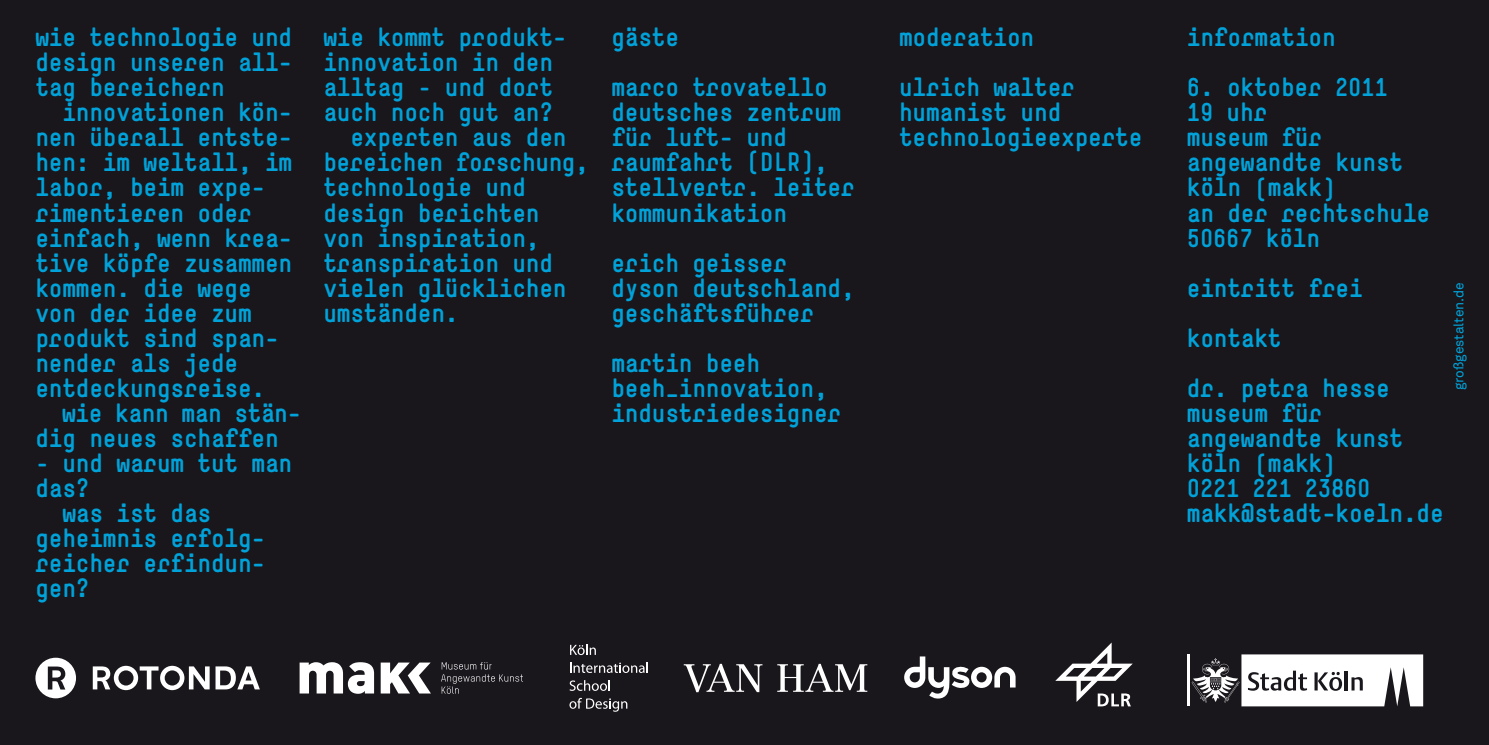
<style>
.page{position:relative;width:1489px;height:745px;background:#fff}
.page>*{position:absolute;margin:0;border:0;box-sizing:border-box;transform-origin:0 0}
.t1{font:700 25px/25px "Simple";letter-spacing:-.01em;color:#00a2d9}
.t2{font:700 24.25px "Simple";letter-spacing:-.01em;color:#00a2d9}
.t3{font:13.75px "Akkurat";color:#00a2d9}
.s1{font-size:24.25px}
.s2{font-size:25px}
</style>
<div class="page">
<div style="left:0;top:0;width:1488px;height:744px;background:#1a171c"></div>
<hr style="left:1186px;top:654px;width:3px;height:52px;background:#fff">
<svg style="left:1191px;top:654px;width:231px;height:52px"></svg>
<svg style="left:93px;top:665px;width:167px;height:24px"></svg>
<svg style="left:35px;top:657px;width:41px;height:41px"></svg>
<svg style="left:777px;top:663px;width:90px;height:28px"></svg>
<svg style="left:683px;top:663px;width:79px;height:28px"></svg>
<svg style="left:570px;top:644px;width:26px;height:10px"></svg>
<svg style="left:570px;top:661px;width:78px;height:11px"></svg>
<svg style="left:569px;top:679px;width:41px;height:11px"></svg>
<svg style="left:571px;top:697px;width:56px;height:14px"></svg>
<svg style="left:299px;top:661px;width:132px;height:32px"></svg>
<svg style="left:441px;top:661px;width:82px;height:32px;background:#2d2a2e"></svg>
<svg style="left:904px;top:656px;width:111px;height:43px"></svg>
<svg style="left:1055px;top:642px;width:77px;height:64px"></svg>
<p class="t1" style="left:35px;top:24px;width:258px;text-align:justify">wie technologie und design unseren all&shy;tag bereichern</p>
<p class="t1" style="left:35px;top:99px;width:258px;text-indent:27px">innovationen kön&shy;nen überall entste&shy;hen: im weltall, im labor, beim expe&shy;rimentieren oder einfach, wenn krea&shy;tive köpfe zusammen kommen. die wege von der idee zum produkt sind span&shy;nender als jede entdeckungsreise.</p>
<p class="t1" style="left:35px;top:399px;width:262px;text-indent:27px">wie kann man stän&shy;dig neues schaffen</p>
<p class="t1" style="left:35px;top:449px;width:258px">– und warum tut man</p>
<p class="t1" style="left:35px;top:474px;width:56px">das?</p>
<p class="t1" style="left:62px;top:499px;width:150px">was ist das</p>
<p class="t1" style="left:35px;top:524px;width:231px">geheimnis erfolg-</p>
<p class="t1" style="left:35px;top:549px;width:231px">reicher erfindun-</p>
<p class="t1" style="left:35px;top:574px;width:56px">gen?</p>
<p class="t1" style="left:323px;top:24px;width:245px">wie kommt produkt-</p>
<p class="t1" style="left:323px;top:49px;width:231px">innovation in den</p>
<p class="t1" style="left:323px;top:74px;width:231px">alltag – und dort</p>
<p class="t1" style="left:323px;top:99px;width:231px">auch noch gut an?</p>
<p class="t1" style="left:350px;top:124px;width:218px">experten aus den</p>
<p class="t1" style="left:323px;top:149px;width:267px">bereichen forschung,</p>
<p class="t1" style="left:323px;top:174px;width:204px">technologie und</p>
<p class="t1" style="left:323px;top:199px;width:218px">design berichten</p>
<p class="t1" style="left:323px;top:224px;width:218px">von inspiration,</p>
<p class="t1" style="left:323px;top:249px;width:231px">transpiration und</p>
<p class="t1" style="left:323px;top:274px;width:245px">vielen glücklichen</p>
<p class="t1" style="left:323px;top:299px;width:137px">umständen.</p>
<p class="t1" style="left:611px;top:12px;width:218px;line-height:50px">gäste<br>marco trovatello</p>
<p class="t1" style="left:611px;top:99px;width:245px">deutsches zentrum für luft- und raumfahrt (DLR), stellvertr. leiter kommunikation</p>
<p class="t1" style="left:611px;top:249px;width:245px">erich geisser dyson deutschland, geschäftsführer</p>
<p class="t1" style="left:611px;top:349px;width:231px">martin beeh beeh_innovation, industriedesigner</p>
<p class="t1" style="left:899px;top:12px;width:177px;line-height:50px">moderation ulrich walter</p>
<p class="t1" style="left:899px;top:99px;width:245px">humanist und technologieexperte</p>
<p class="t1" style="left:1186px;top:24px;width:150px">information</p>
<p class="t1" style="left:1186px;top:74px;width:245px"><span class="s1">6</span>. oktober <span class="s1">2011<br>19</span> uhr<br>museum für angewandte kunst köln (makk)<br>an der rechtschule</p>
<p class="t2" style="left:1186px;top:222px;width:135px">50667 <span class="s2">köln</span></p>
<p class="t1" style="left:1186px;top:262px;width:204px;line-height:50px">eintritt frei kontakt<br>dr. petra hesse</p>
<p class="t1" style="left:1186px;top:399px;width:218px">museum für angewandte kunst köln (makk)</p>
<p class="t2" style="left:1186px;top:472px;width:185px">0221 221 23860</p>
<p class="t1" style="left:1186px;top:499px;width:258px">makk@stadt- koeln.de</p>
<p class="t3" style="left:1450px;top:390px;width:109px;rotate:-90deg">großgestalten.de</p>
</div>
